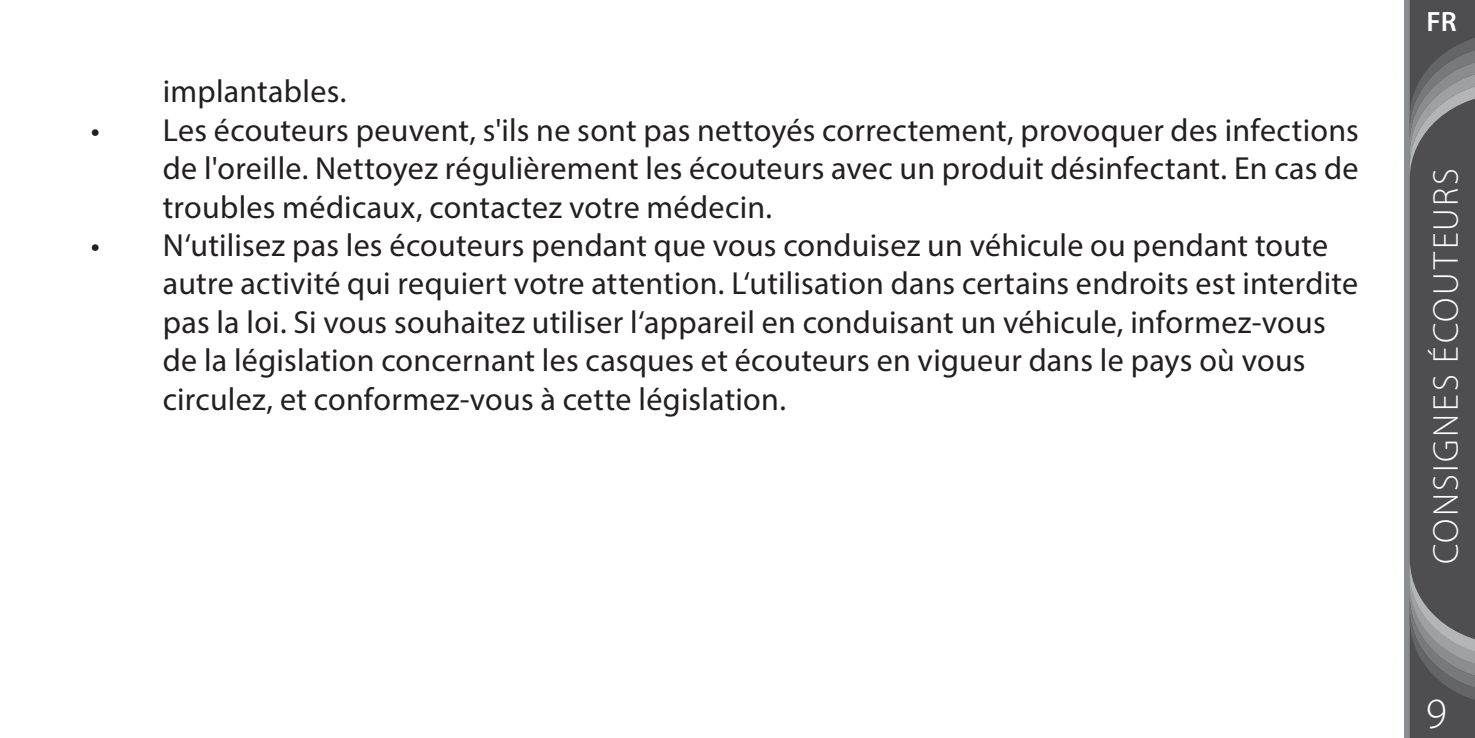
<style>
.page{position:relative;width:1475px;height:738px;background:#fff}
.page>*{position:absolute;margin:0;border:0;box-sizing:border-box;transform-origin:0 0}
.t1{font:300 43.2px "Myriad Pro";color:#fff}
.t2{font:300 36px "Myriad Pro";letter-spacing:.07em;color:#fff}
.t3{font:32px/38.4px "Myriad Pro";letter-spacing:.005em;color:#231f20;text-align:justify}
.t4{font:600 28px "Myriad Pro";color:#fff}
</style>
<div class="page">
<div style="left:1403px;top:0;width:71px;height:737px;background:#8a8d8f"></div>
<svg style="left:1409px;top:0;width:65px;height:737px;background:#58585a"></svg>
<p class="t3" style="left:163px;top:72px;width:185px">implantables.</p>
<p class="t3" style="left:163px;top:110px;width:1197px;text-indent:-72px">• Les écouteurs peuvent, s'ils ne sont pas nettoyés correctement, provoquer des infections de l'oreille. Nettoyez régulièrement les écouteurs avec un produit désinfectant. En cas de troubles médicaux, contactez votre médecin.</p>
<p class="t3" style="left:163px;top:225px;width:1196px;text-align:left;text-indent:-72px">• N‘utilisez pas les écouteurs pendant que vous conduisez un véhicule ou pendant toute autre activité qui requiert votre attention. L‘utilisation dans certains endroits est interdite pas la loi. Si vous souhaitez utiliser l‘appareil en conduisant un véhicule, informez-vous de la législation concernant les casques et écouteurs en vigueur dans le pays où vous circulez, et conformez-vous à cette législation.</p>
<p class="t4" style="left:1425px;top:3px;width:32px">FR</p>
<p class="t2" style="left:1425px;top:564px;width:398px;rotate:-90deg">CONSIGNES ÉCOUTEURS</p>
<h1 class="t1" style="left:1425px;top:689px;width:23px">9</h1>
</div>
